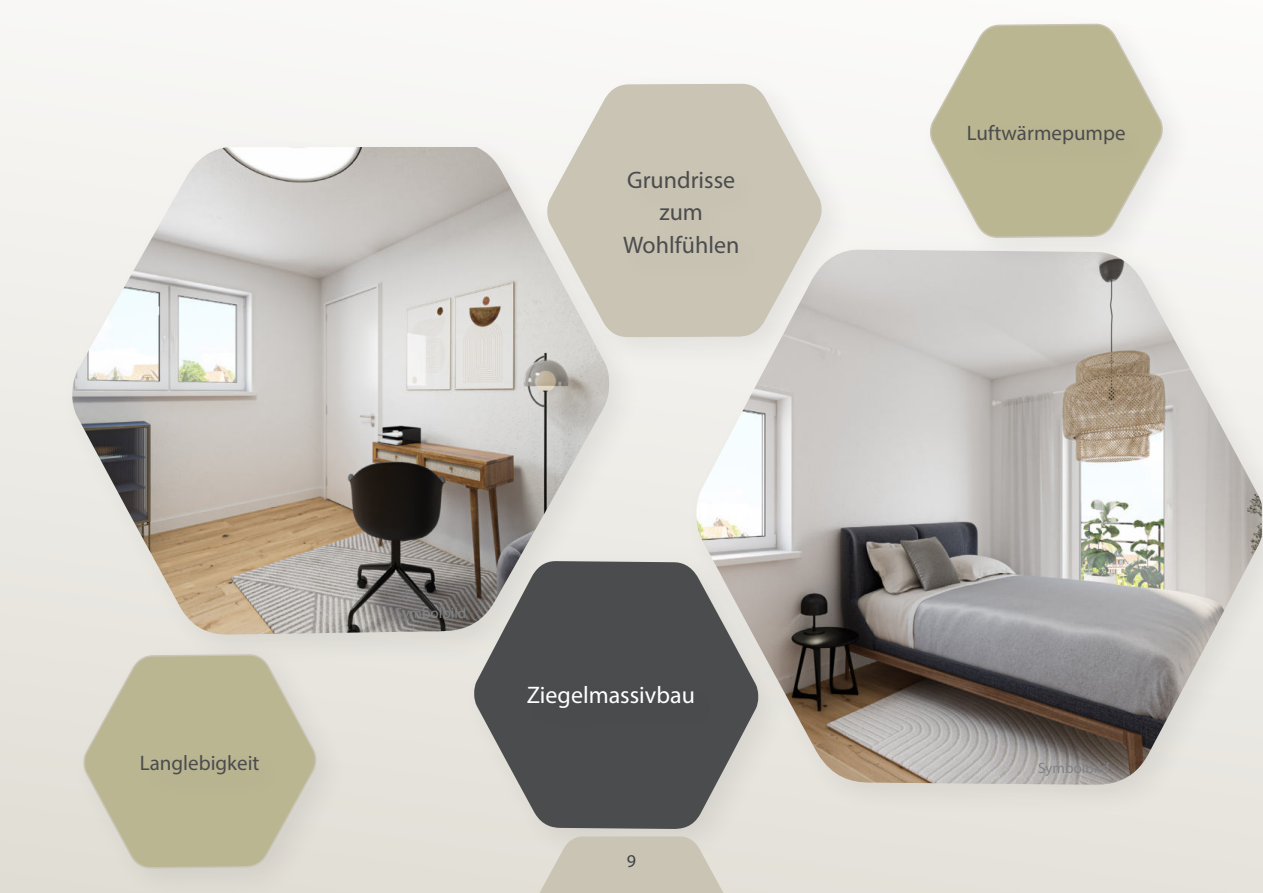
<style>
.page{position:relative;width:1263px;height:893px;background:#fff}
.page>*{position:absolute;margin:0;border:0;box-sizing:border-box;transform-origin:0 0}
.t1{font:24px/32.5px "Myriad Pro";color:#4b4c4d;text-align:center}
.t2{font:24px "Myriad Pro";color:#fff}
.t3{font:21px "Myriad Pro";color:#4b4c4d}
.t4{font:18px "Myriad Pro";color:#3d4247}
.t5{font:15px "Myriad Pro";color:#808285}
</style>
<div class="page">
<div style="left:0;top:0;width:1263px;height:893px;background:linear-gradient(to bottom,#f9f9f8,#e1dfd6)"></div>
<div style="left:683px;top:237px;width:580px;height:582px;background:#231f20;opacity:.08"></div>
<img style="left:696px;top:250px;width:566px;height:535px">
<div style="left:60px;top:133px;width:583px;height:536px;background:#231f20;opacity:.08"></div>
<img style="left:72px;top:147px;width:537px;height:488px">
<div style="left:535px;top:71px;width:320px;height:300px;background:#231f20;opacity:.08"></div>
<svg style="left:546px;top:83px;width:276px;height:255px;background:#d3d0c4"></svg>
<div style="left:461px;top:548px;width:331px;height:315px;background:#231f20;opacity:.08"></div>
<svg style="left:474px;top:561px;width:284px;height:268px;background:#6f6f6e"></svg>
<div style="left:385px;top:596px;width:113px;height:56px;background:#231f20;opacity:.08"></div>
<div style="left:1028px;top:751px;width:113px;height:56px;background:#231f20;opacity:.08"></div>
<svg style="left:515px;top:836px;width:233px;height:57px;background:#d2cdc0"></svg>
<div style="left:613px;top:160px;width:158px;height:126px;background:#c8c3b3"></div>
<div style="left:516px;top:675px;width:210px;height:65px;background:#4b4c4d"></div>
<div style="left:71px;top:641px;width:279px;height:252px;background:#e3e0d9"></div>
<svg style="left:83px;top:654px;width:234px;height:227px"></svg>
<div style="left:129px;top:744px;width:162px;height:62px;background:#bab692"></div>
<div style="left:918px;top:11px;width:278px;height:261px;background:#f7f7f5"></div>
<svg style="left:929px;top:0;width:234px;height:315px"></svg>
<div style="left:956px;top:114px;width:201px;height:61px;background:#bab692"></div>
<p class="t1" style="left:623px;top:164px;width:118px">Grundrisse zum<br>Wohlfühlen</p>
<p class="t3" style="left:140px;top:752px;width:121px">Langlebigkeit</p>
<p class="t5" style="left:395px;top:606px;width:73px">Symbolbild</p>
<p class="t2" style="left:527px;top:683px;width:170px">Ziegelmassivbau</p>
<p class="t4" style="left:627px;top:852px;width:11px">9</p>
<p class="t3" style="left:967px;top:122px;width:160px">Luftwärmepumpe</p>
<p class="t5" style="left:1038px;top:761px;width:73px">Symbolbild</p>
</div>
